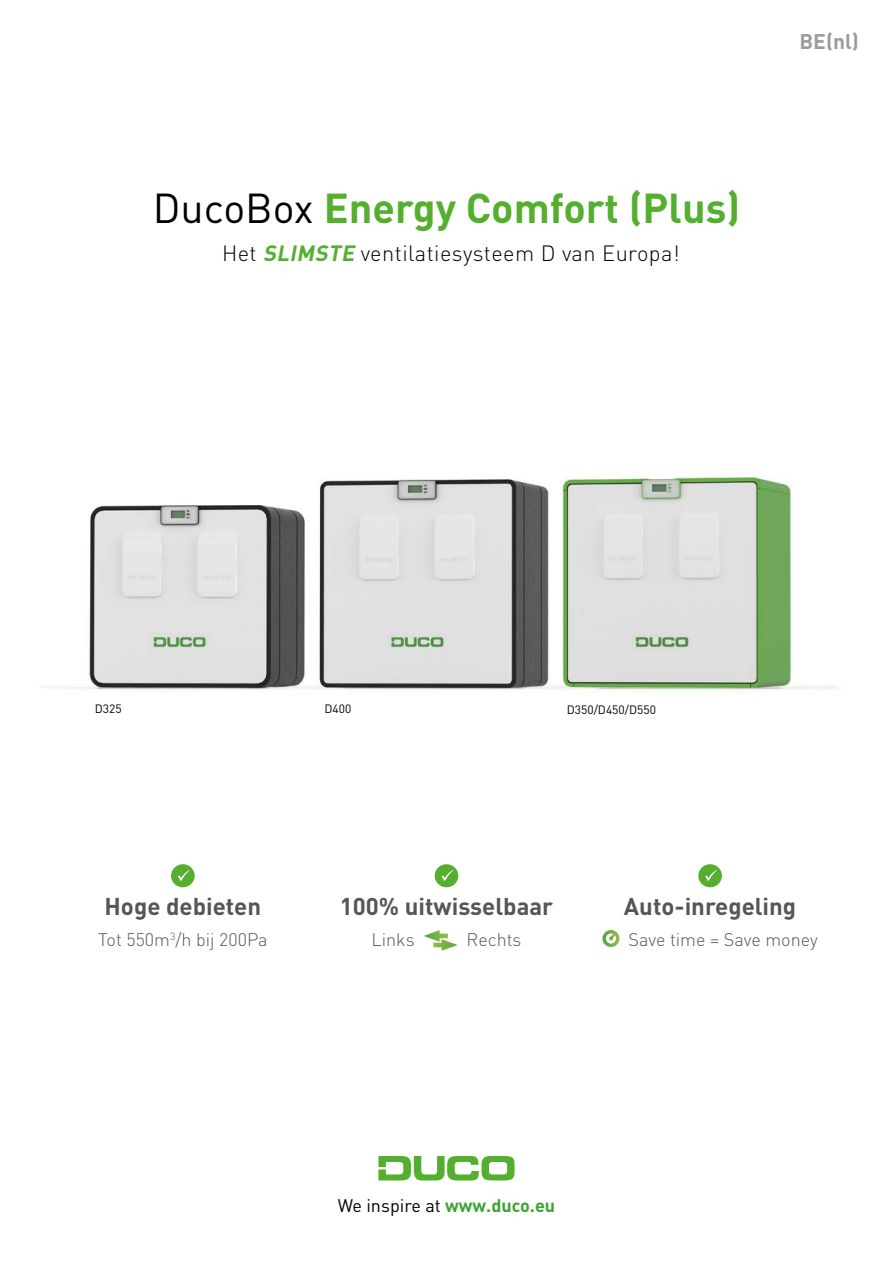
<style>
.page{position:relative;width:893px;height:1263px;background:#fff}
.page>*{position:absolute;margin:0;border:0;box-sizing:border-box;transform-origin:0 0}
.t1{font:700 41.25px "DINOT";color:#54af2e}
.t2{font:700 24px "DINOT";color:#565655}
.t3{font:300 21.9px "DINOT";letter-spacing:.02em;color:#000}
.t4{font:700 21px "DINOT";color:#9c9c9d}
.t5{font:300 18px "DINOT";color:#565655}
.t6{font:18px "DINOT";color:#000}
.t7{font:12px "DINOT";color:#000}
.s1{font-weight:400;color:#000}
.s2{font-weight:700;font-style:italic;color:#54af2e}
.s3{font-weight:700;color:#3ca432}
</style>
<div class="page">
<img style="left:50px;top:476px;width:787px;height:217px">
<svg style="left:378px;top:1156px;width:137px;height:25px"></svg>
<svg style="left:424px;top:930px;width:34px;height:21px"></svg>
<div style="left:435px;top:864px;width:23px;height:23px;background:#54af2e;border-radius:50%"></div>
<svg style="left:441px;top:870px;width:12px;height:11px"></svg>
<div style="left:602px;top:930px;width:17px;height:17px;border:3px solid #fff;border-radius:50%"></div>
<svg style="left:608px;top:931px;width:9px;height:10px"></svg>
<div style="left:698px;top:864px;width:24px;height:23px;background:#54af2e;border-radius:50%"></div>
<svg style="left:705px;top:870px;width:12px;height:11px"></svg>
<div style="left:171px;top:864px;width:24px;height:23px;background:#54af2e;border-radius:50%"></div>
<svg style="left:178px;top:870px;width:12px;height:11px"></svg>
<h1 class="t1" style="left:153px;top:180px;width:589px"><span class="s1">DucoBox</span> Energy Comfort (Plus)</h1>
<p class="t3" style="left:222px;top:238px;width:459px">Het <span class="s2">SLIMSTE</span> ventilatiesysteem D van Europa!</p>
<p class="t4" style="left:799px;top:27px;width:61px">BE(nl)</p>
<p class="t7" style="left:95px;top:701px;width:28px">D325</p>
<p class="t7" style="left:324px;top:701px;width:28px">D400</p>
<p class="t7" style="left:567px;top:702px;width:91px">D350/D450/D550</p>
<h2 class="t2" style="left:105px;top:890px;width:158px">Hoge debieten</h2>
<p class="t5" style="left:98px;top:927px;width:171px">Tot 550m<sup>3</sup>/h bij 200Pa</p>
<h2 class="t2" style="left:340px;top:890px;width:215px">100% uitwisselbaar</h2>
<p class="t5" style="left:371px;top:927px;width:45px">Links</p>
<p class="t5" style="left:467px;top:927px;width:56px">Rechts</p>
<h2 class="t2" style="left:624px;top:890px;width:174px">Auto-inregeling</h2>
<p class="t5" style="left:628px;top:927px;width:191px">Save time = Save money</p>
<p class="t6" style="left:338px;top:1193px;width:219px">We inspire at <span class="s3">www.duco.eu</span></p>
</div>
